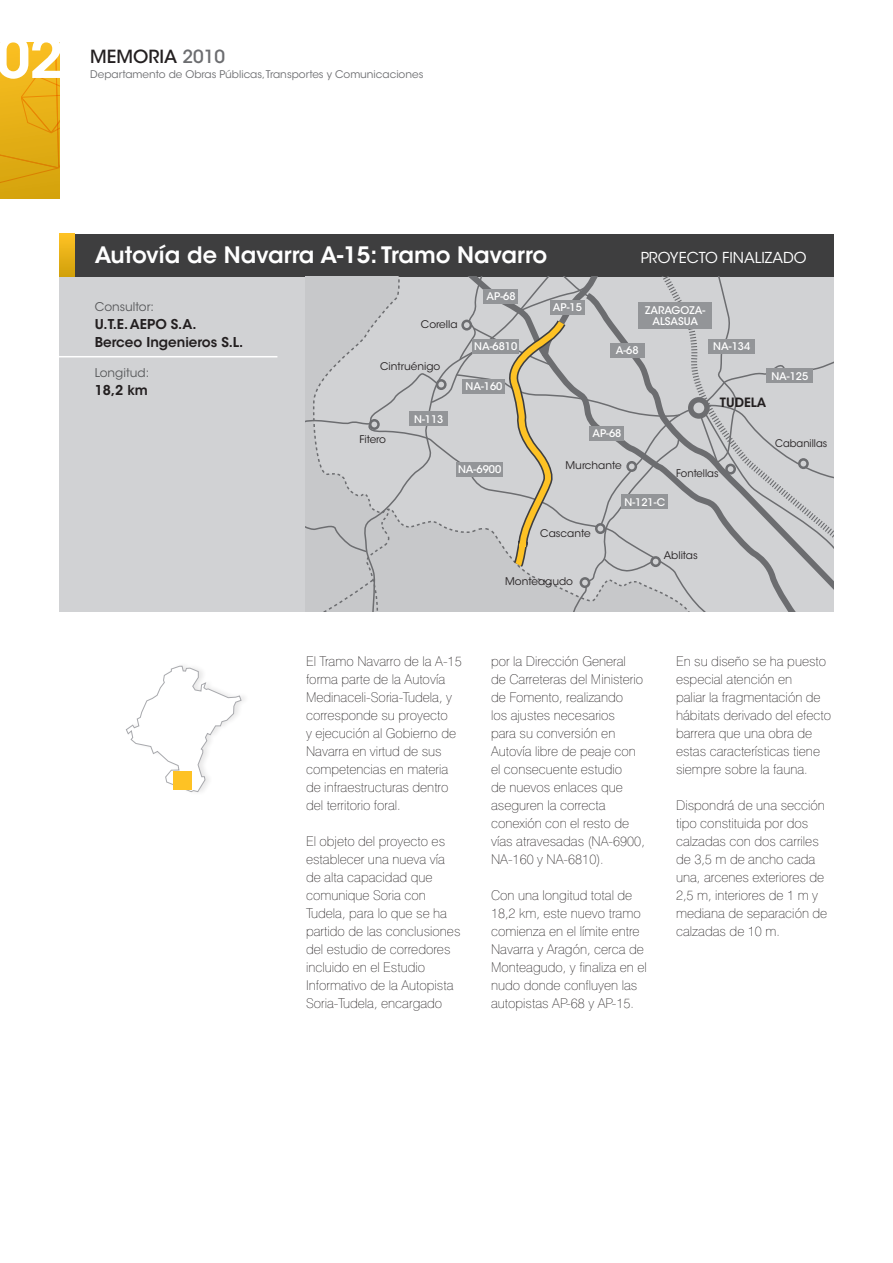
<style>
.page{position:relative;width:893px;height:1263px;background:#fff}
.page>*{position:absolute;margin:0;border:0;box-sizing:border-box;transform-origin:0 0}
.t1{font:600 57px "ITC Avant Garde Std";color:#fff}
.t2{font:600 22.5px "ITC Avant Garde Std";color:#fff}
.t3{font:500 18px "ITC Avant Garde Std";color:#231f20}
.t4{font:15px "ITC Avant Garde Std";color:#fff}
.t5{font:100 13.5px/18px "Swiss 721 BT";color:#231f20}
.t6{font:600 13.5px/18px "ITC Avant Garde Std";color:#231f20}
.t7{font:600 12.75px "ITC Avant Garde Std";color:#231f20}
.t8{font:12px "ITC Avant Garde Std";color:#57585a}
.t9{font:500 10.5px/11.2px "ITC Avant Garde Std";color:#fff;text-align:center}
.t10{font:10.5px "ITC Avant Garde Std";color:#231f20}
.t11{font:10.5px "ITC Avant Garde Std";color:#6c6d70}
.t12{font:10.5px "ITC Avant Garde Std";color:#231f20;scale:.94 1}
.t13{font:10.5px "ITC Avant Garde Std";color:#231f20;scale:.95 1}
.s1{color:#6c6d70}
</style>
<div class="page">
<div style="left:0;top:43px;width:60px;height:155px;background:#d6a40d"></div>
<svg style="left:0;top:43px;width:60px;height:140px"></svg>
<div style="left:59px;top:270px;width:774px;height:342px;background:#d1d2d4"></div>
<svg style="left:126px;top:665px;width:116px;height:127px"></svg>
<div style="left:173px;top:771px;width:19px;height:19px;background:#fec224"></div>
<div style="left:59px;top:234px;width:774px;height:42px;background:#3e3e3f"></div>
<svg style="left:59px;top:234px;width:15px;height:42px"></svg>
<svg style="left:306px;top:276px;width:527px;height:336px"></svg>
<div style="left:638px;top:303px;width:73px;height:26px;background:#939598"></div>
<div style="left:484px;top:289px;width:34px;height:15px;background:#939598"></div>
<div style="left:590px;top:426px;width:34px;height:14px;background:#939598"></div>
<div style="left:610px;top:343px;width:34px;height:15px;background:#939598"></div>
<div style="left:550px;top:300px;width:34px;height:14px;background:#939598"></div>
<div style="left:409px;top:411px;width:39px;height:15px;background:#939598"></div>
<div style="left:463px;top:379px;width:42px;height:15px;background:#939598"></div>
<div style="left:708px;top:339px;width:47px;height:15px;background:#939598"></div>
<div style="left:766px;top:368px;width:47px;height:15px;background:#939598"></div>
<div style="left:621px;top:494px;width:47px;height:15px;background:#939598"></div>
<div style="left:472px;top:339px;width:47px;height:15px;background:#939598"></div>
<div style="left:456px;top:462px;width:47px;height:14px;background:#939598"></div>
<hr style="left:52px;top:356px;width:225px;height:1px;background:#fff">
<h1 class="t1" style="left:-4px;top:21px;width:69px">02</h1>
<h3 class="t3" style="left:90px;top:45px;width:136px">MEMORIA <span class="s1">2010</span></h3>
<p class="t11" style="left:90px;top:68px;width:335px">Departamento de Obras Públicas, Transportes y Comunicaciones</p>
<h2 class="t2" style="left:95px;top:241px;width:454px">Autovía de Navarra A-15: Tramo Navarro</h2>
<p class="t4" style="left:641px;top:248px;width:167px">PROYECTO FINALIZADO</p>
<p class="t8" style="left:95px;top:299px;width:61px">Consultor:</p>
<p class="t6" style="left:95px;top:315px;width:46px">U.T.E. AEPO</p>
<p class="t6" style="left:95px;top:315px;width:150px;text-indent:76px">S.A.<br>Berceo Ingenieros S.L.</p>
<p class="t8" style="left:95px;top:366px;width:56px">Longitud:</p>
<p class="t6" style="left:95px;top:381px;width:55px">18,2 km</p>
<p class="t10" style="left:421px;top:318px;width:38px">Corella</p>
<p class="t10" style="left:380px;top:360px;width:62px">Cintruénigo</p>
<p class="t9" style="left:487px;top:291px;width:30px">AP-68</p>
<p class="t9" style="left:474px;top:341px;width:45px">NA-6810</p>
<p class="t9" style="left:465px;top:381px;width:38px">NA-160</p>
<p class="t10" style="left:359px;top:433px;width:28px">Fitero</p>
<p class="t9" style="left:414px;top:413px;width:31px">N-113</p>
<p class="t9" style="left:458px;top:463px;width:45px">NA-6900</p>
<p class="t9" style="left:553px;top:301px;width:30px">AP-15</p>
<p class="t9" style="left:645px;top:305px;width:62px">ZARAGOZA-<br>ALSASUA</p>
<p class="t9" style="left:616px;top:345px;width:24px">A-68</p>
<p class="t9" style="left:713px;top:341px;width:38px">NA-134</p>
<p class="t9" style="left:771px;top:370px;width:38px">NA-125</p>
<p class="t7" style="left:720px;top:394px;width:47px">Tudela</p>
<p class="t9" style="left:592px;top:427px;width:30px">AP-68</p>
<p class="t12" style="left:775px;top:436px;width:57px">Cabanillas</p>
<p class="t10" style="left:566px;top:459px;width:58px">Murchante</p>
<p class="t10" style="left:540px;top:527px;width:52px">Cascante</p>
<p class="t9" style="left:624px;top:496px;width:42px">N-121-C</p>
<p class="t13" style="left:676px;top:467px;width:46px">Fontellas</p>
<p class="t10" style="left:664px;top:549px;width:36px">Ablitas</p>
<p class="t5" style="left:306px;top:652px;width:157px">El Tramo Navarro de la A-15 forma parte de la Autovía<br>Medinaceli-Soria-Tudela, y corresponde su proyecto<br>y ejecución al Gobierno de<br>Navarra en virtud de sus competencias en materia de infraestructuras dentro del territorio foral.</p>
<p class="t5" style="left:306px;top:832px;width:156px">El objeto del proyecto es establecer una nueva vía de alta capacidad que comunique Soria con<br>Tudela, para lo que se ha partido de las conclusiones del estudio de corredores incluido en el Estudio<br>Informativo de la Autopista<br>Soria-Tudela, encargado</p>
<p class="t10" style="left:505px;top:575px;width:69px">Monteagudo</p>
<p class="t5" style="left:491px;top:652px;width:155px">por la Dirección General<br>de Carreteras del Ministerio de Fomento, realizando<br>los ajustes necesarios<br>para su conversión en<br>Autovía libre de peaje con el consecuente estudio<br>de nuevos enlaces que aseguren la correcta conexión con el resto de vías atravesadas (NA-6900,<br>NA-160 y NA-6810).</p>
<p class="t5" style="left:491px;top:886px;width:157px">Con una longitud total de<br>18,2 km, este nuevo tramo comienza en el límite entre<br>Navarra y Aragón, cerca de<br>Monteagudo, y finaliza en el nudo donde confluyen las autopistas AP-68 y AP-15.</p>
<p class="t5" style="left:676px;top:652px;width:157px">En su diseño se ha puesto especial atención en<br>paliar la fragmentación de hábitats derivado del efecto barrera que una obra de estas características tiene siempre sobre la fauna.</p>
<p class="t5" style="left:676px;top:796px;width:153px">Dispondrá de una sección tipo constituida por dos calzadas con dos carriles de 3,5 m de ancho cada una, arcenes exteriores de<br>2,5 m, interiores de 1 m y mediana de separación de calzadas de 10 m.</p>
</div>
